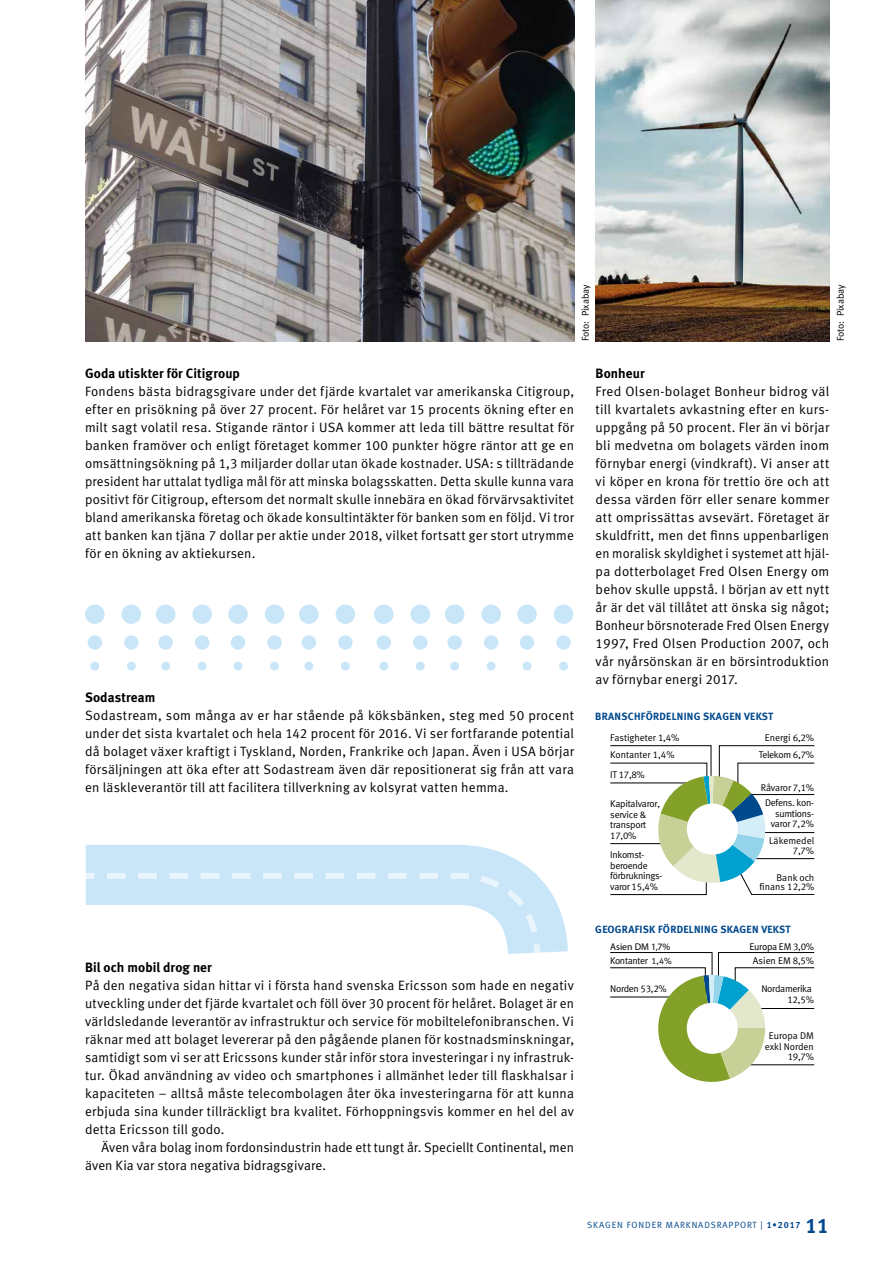
<style>
.page{position:relative;width:893px;height:1263px;background:#fff}
.page>*{position:absolute;margin:0;border:0;box-sizing:border-box;transform-origin:0 0}
.t1{font:21px "Meta Bold LF";color:#00498d}
.t2{font:13.5px/18px "Meta Normal LF";letter-spacing:.015em;color:#000;text-align:justify}
.t3{font:13.5px "Meta Bold LF";letter-spacing:.005em;color:#000}
.t4{font:10.5px "Meta Bold LF";letter-spacing:.025em;color:#00498d}
.t5{font:9.75px/10.5px "Meta Normal LF";letter-spacing:-.025em;color:#000}
.t6{font:9.75px/10.5px "Meta Normal LF";letter-spacing:-.005em;color:#000;text-align:right}
.t7{font:9.75px/10.5px "Meta Normal LF";color:#000;text-align:right}
.t8{font:9.75px "Myriad Pro";color:#000}
.t9{font:9px "Meta Normal LF";letter-spacing:.1em;color:#00498d}
.s1{font-size:9px}
.s2{font-family:"Meta Bold LF"}
</style>
<div class="page">
<img style="left:85px;top:0;width:489px;height:341px">
<img style="left:595px;top:0;width:234px;height:341px">
<div style="left:88px;top:635px;width:14px;height:15px;background:#c9e6f9;border-radius:50%"></div>
<div style="left:90px;top:662px;width:9px;height:8px;background:#c9e6f9;border-radius:50%"></div>
<div style="left:85px;top:604px;width:20px;height:20px;background:#c9e6f9;border-radius:50%"></div>
<div style="left:124px;top:635px;width:15px;height:15px;background:#c9e6f9;border-radius:50%"></div>
<div style="left:127px;top:662px;width:9px;height:8px;background:#c9e6f9;border-radius:50%"></div>
<div style="left:122px;top:604px;width:19px;height:20px;background:#c9e6f9;border-radius:50%"></div>
<div style="left:158px;top:635px;width:15px;height:15px;background:#c9e6f9;border-radius:50%"></div>
<div style="left:161px;top:662px;width:9px;height:8px;background:#c9e6f9;border-radius:50%"></div>
<div style="left:156px;top:604px;width:19px;height:20px;background:#c9e6f9;border-radius:50%"></div>
<div style="left:195px;top:635px;width:14px;height:15px;background:#c9e6f9;border-radius:50%"></div>
<div style="left:198px;top:662px;width:9px;height:8px;background:#c9e6f9;border-radius:50%"></div>
<div style="left:192px;top:604px;width:20px;height:20px;background:#c9e6f9;border-radius:50%"></div>
<div style="left:231px;top:635px;width:14px;height:15px;background:#c9e6f9;border-radius:50%"></div>
<div style="left:234px;top:662px;width:8px;height:8px;background:#c9e6f9;border-radius:50%"></div>
<div style="left:228px;top:604px;width:20px;height:20px;background:#c9e6f9;border-radius:50%"></div>
<div style="left:267px;top:635px;width:15px;height:15px;background:#c9e6f9;border-radius:50%"></div>
<div style="left:270px;top:662px;width:9px;height:8px;background:#c9e6f9;border-radius:50%"></div>
<div style="left:265px;top:604px;width:19px;height:20px;background:#c9e6f9;border-radius:50%"></div>
<div style="left:302px;top:635px;width:14px;height:15px;background:#c9e6f9;border-radius:50%"></div>
<div style="left:304px;top:662px;width:9px;height:8px;background:#c9e6f9;border-radius:50%"></div>
<div style="left:299px;top:604px;width:20px;height:20px;background:#c9e6f9;border-radius:50%"></div>
<div style="left:338px;top:635px;width:15px;height:15px;background:#c9e6f9;border-radius:50%"></div>
<div style="left:341px;top:662px;width:9px;height:8px;background:#c9e6f9;border-radius:50%"></div>
<div style="left:336px;top:604px;width:19px;height:20px;background:#c9e6f9;border-radius:50%"></div>
<div style="left:377px;top:635px;width:14px;height:15px;background:#c9e6f9;border-radius:50%"></div>
<div style="left:379px;top:662px;width:9px;height:8px;background:#c9e6f9;border-radius:50%"></div>
<div style="left:374px;top:604px;width:20px;height:20px;background:#c9e6f9;border-radius:50%"></div>
<div style="left:413px;top:635px;width:15px;height:15px;background:#c9e6f9;border-radius:50%"></div>
<div style="left:416px;top:662px;width:9px;height:8px;background:#c9e6f9;border-radius:50%"></div>
<div style="left:411px;top:604px;width:19px;height:20px;background:#c9e6f9;border-radius:50%"></div>
<div style="left:447px;top:635px;width:15px;height:15px;background:#c9e6f9;border-radius:50%"></div>
<div style="left:450px;top:662px;width:9px;height:8px;background:#c9e6f9;border-radius:50%"></div>
<div style="left:445px;top:604px;width:19px;height:20px;background:#c9e6f9;border-radius:50%"></div>
<div style="left:484px;top:635px;width:14px;height:15px;background:#c9e6f9;border-radius:50%"></div>
<div style="left:487px;top:662px;width:9px;height:8px;background:#c9e6f9;border-radius:50%"></div>
<div style="left:481px;top:604px;width:20px;height:20px;background:#c9e6f9;border-radius:50%"></div>
<div style="left:520px;top:635px;width:14px;height:15px;background:#c9e6f9;border-radius:50%"></div>
<div style="left:523px;top:662px;width:8px;height:8px;background:#c9e6f9;border-radius:50%"></div>
<div style="left:517px;top:604px;width:20px;height:20px;background:#c9e6f9;border-radius:50%"></div>
<div style="left:556px;top:635px;width:15px;height:15px;background:#c9e6f9;border-radius:50%"></div>
<div style="left:559px;top:662px;width:9px;height:8px;background:#c9e6f9;border-radius:50%"></div>
<div style="left:554px;top:604px;width:19px;height:20px;background:#c9e6f9;border-radius:50%"></div>
<svg style="left:85px;top:844px;width:483px;height:109px"></svg>
<svg style="left:85px;top:871px;width:457px;height:83px"></svg>
<svg style="left:610px;top:745px;width:204px;height:150px"></svg>
<div style="left:687px;top:804px;width:51px;height:51px;background:#fff;border-radius:50%"></div>
<svg style="left:610px;top:952px;width:204px;height:130px"></svg>
<div style="left:687px;top:1003px;width:51px;height:51px;background:#fff;border-radius:50%"></div>
<p class="t6" style="left:580px;top:341px;width:58px;rotate:-90deg">Foto: Pixabay</p>
<p class="t6" style="left:835px;top:341px;width:58px;rotate:-90deg">Foto: Pixabay</p>
<p class="t3" style="left:85px;top:365px;width:156px">Goda utiskter för Citigroup</p>
<p class="t2" style="left:85px;top:382px;width:491px">Fondens bästa bidragsgivare under det fjärde kvartalet var amerikanska Citigroup, efter en prisökning på över 27 procent. För helåret var 15 procents ökning efter en milt sagt volatil resa. Stigande räntor i USA kommer att leda till bättre resultat för banken framöver och enligt företaget kommer 100 punkter högre räntor att ge en omsättningsökning på 1,3 miljarder dollar utan ökade kostnader. USA: s tillträdande president har uttalat tydliga mål för att minska bolagsskatten. Detta skulle kunna vara positivt för Citigroup, eftersom det normalt skulle innebära en ökad förvärvsaktivitet bland amerikanska företag och ökade konsultintäkter för banken som en följd. Vi tror att banken kan tjäna 7 dollar per aktie under 2018, vilket fortsatt ger stort utrymme för en ökning av aktiekursen.</p>
<p class="t3" style="left:85px;top:689px;width:72px">Sodastream</p>
<p class="t2" style="left:85px;top:706px;width:491px">Sodastream, som många av er har stående på köksbänken, steg med 50 procent under det sista kvartalet och hela 142 procent för 2016. Vi ser fortfarande potential då bolaget växer kraftigt i Tyskland, Norden, Frankrike och Japan. Även i USA börjar försäljningen att öka efter att Sodastream även där repositionerat sig från att vara en läskleverantör till att facilitera tillverkning av kolsyrat vatten hemma.</p>
<p class="t3" style="left:85px;top:959px;width:128px">Bil och mobil drog ner</p>
<p class="t2" style="left:85px;top:976px;width:491px">På den negativa sidan hittar vi i första hand svenska Ericsson som hade en negativ utveckling under det fjärde kvartalet och föll över 30 procent för helåret. Bolaget är en världsledande leverantör av infrastruktur och service för mobiltelefonibranschen. Vi räknar med att bolaget levererar på den pågående planen för kostnadsminskningar, samtidigt som vi ser att Ericssons kunder står inför stora investeringar i ny infrastruk&shy;tur. Ökad användning av video och smartphones i allmänhet leder till flaskhalsar i kapaciteten – alltså måste telecombolagen åter öka investeringarna för att kunna erbjuda sina kunder tillräckligt bra kvalitet. Förhoppningsvis kommer en hel del av detta Ericsson till godo.</p>
<p class="t2" style="left:85px;top:1138px;width:490px;text-indent:17px">Även våra bolag inom fordonsindustrin hade ett tungt år. Speciellt Continental, men även Kia var stora negativa bidragsgivare.</p>
<p class="t3" style="left:596px;top:365px;width:51px">Bonheur</p>
<p class="t2" style="left:596px;top:382px;width:235px">Fred Olsen-bolaget Bonheur bidrog väl till kvartalets avkastning efter en kurs&shy;uppgång på 50 procent. Fler än vi börjar bli medvetna om bolagets värden inom förnybar energi (vindkraft). Vi anser att vi köper en krona för trettio öre och att dessa värden förr eller senare kommer att omprissättas avsevärt. Företaget är skuldfritt, men det finns uppenbarligen en moralisk skyldighet i systemet att hjäl&shy;pa dotterbolaget Fred Olsen Energy om behov skulle uppstå. I början av ett nytt år är det väl tillåtet att önska sig något; Bonheur börsnoterade Fred Olsen Energy 1997, Fred Olsen Production 2007, och vår nyårsönskan är en börsintroduktion av förnybar energi 2017.</p>
<p class="t4" style="left:595px;top:710px;width:180px">BRANSCHFÖRDELNING SKAGEN VEKST</p>
<p class="t6" style="left:610px;top:732px;width:70px">Fastigheter 1,4%</p>
<p class="t7" style="left:610px;top:749px;width:66px">Kontanter 1,4%</p>
<p class="t5" style="left:610px;top:770px;width:36px">IT 17,8%</p>
<p class="t5" style="left:610px;top:798px;width:51px">Kapitalvaror, service &amp; transport<br>17,0%</p>
<p class="t5" style="left:610px;top:849px;width:53px">Inkomst&shy;beroende förbruknings&shy;varor 15,4%</p>
<p class="t5" style="left:765px;top:732px;width:51px">Energi 6,2%</p>
<p class="t5" style="left:759px;top:749px;width:57px">Telekom 6,7%</p>
<p class="t5" style="left:761px;top:782px;width:55px">Råvaror 7,1%</p>
<p class="t5" style="left:765px;top:798px;width:50px;text-align:right">Defens. kon&shy;sumtions&shy;varor 7,2%</p>
<p class="t7" style="left:769px;top:835px;width:46px">Läkemedel<br>7,7%</p>
<p class="t7" style="left:759px;top:872px;width:57px;line-height:9.8px">Bank och finans 12,2%</p>
<p class="t4" style="left:595px;top:922px;width:197px">GEOGRAFISK FÖRDELNING SKAGEN VEKST</p>
<p class="t8" style="left:610px;top:940px;width:61px">Asien DM 1,7%</p>
<p class="t5" style="left:610px;top:983px;width:58px">Norden 53,2%</p>
<p class="t5" style="left:610px;top:955px;width:63px">Kontanter <span class="s1">1,4%</span></p>
<p class="t5" style="left:750px;top:939px;width:66px;line-height:14.7px;text-align:center">Europa EM 3,0%<br>Asien EM 8,5%</p>
<p class="t5" style="left:761px;top:983px;width:54px;text-align:right">Nordamerika<br>12,5%</p>
<p class="t6" style="left:765px;top:1030px;width:51px">Europa DM exkl Norden<br>19,7%</p>
<p class="t9" style="left:587px;top:1220px;width:215px">SKAGEN FONDER MARKNADSRAPPORT | <span class="s2">1•2017</span></p>
<h1 class="t1" style="left:805px;top:1212px;width:25px">11</h1>
</div>
